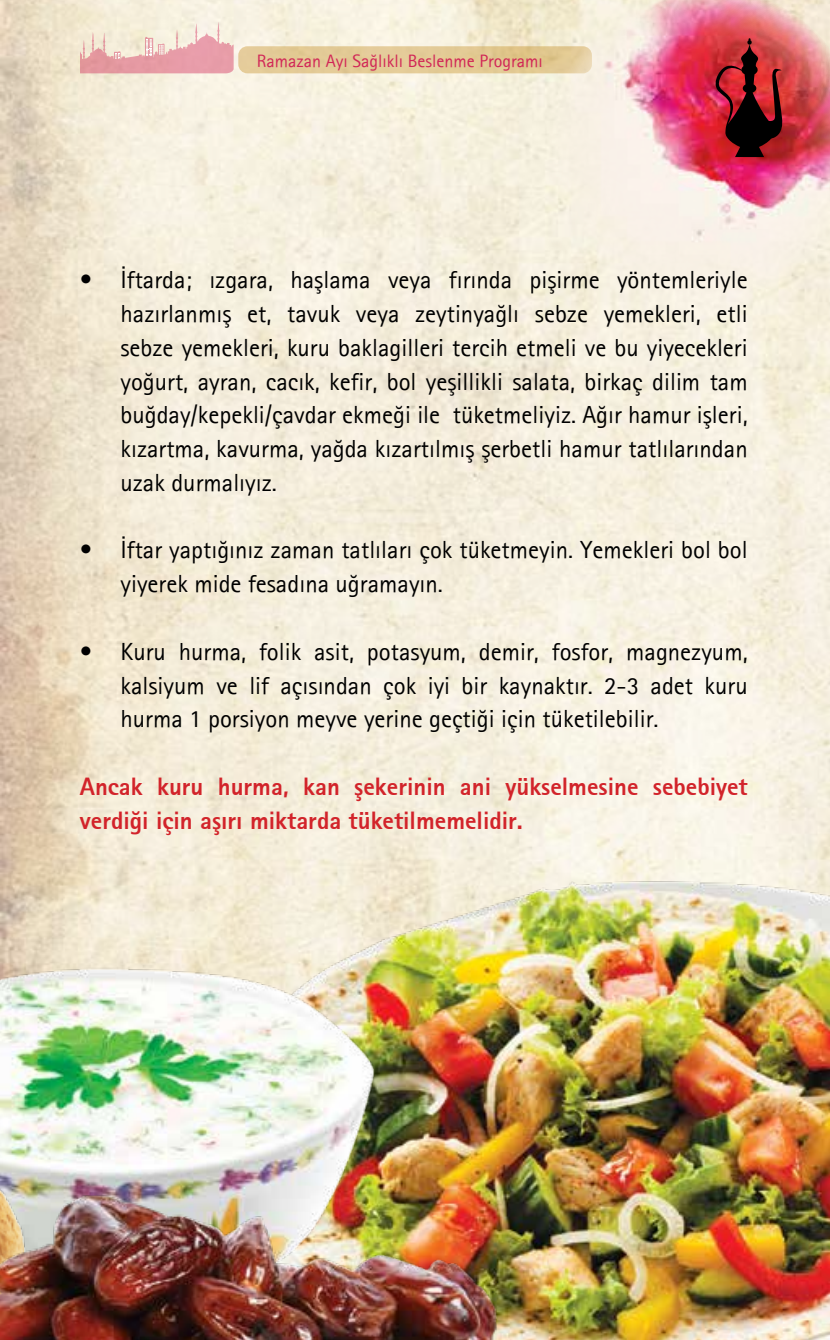
<style>
.page{position:relative;width:830px;height:1340px;background:#fff}
.page>*{position:absolute;margin:0;border:0;box-sizing:border-box;transform-origin:0 0}
.t1{font:24.75px/33.8px "AT Rotis Sans Serif";color:#000;text-align:justify}
.t2{font:800 24.75px/33.8px "AT Rotis Sans Serif";color:#d2232a}
.t3{font:18px "AT Rotis Sans Serif";color:#d12657}
</style>
<div class="page">
<div style="left:238px;top:46px;width:353px;height:27px;background:#e3ca95;border-radius:9px"></div>
<img style="left:549px;top:0;width:280px;height:302px">
<svg style="left:81px;top:19px;width:152px;height:54px;background:#eec8c2"></svg>
<img style="left:159px;top:802px;width:670px;height:537px">
<img style="left:0;top:876px;width:556px;height:279px">
<img style="left:0;top:1127px;width:47px;height:28px">
<img style="left:0;top:1155px;width:612px;height:184px">
<svg style="left:713px;top:38px;width:69px;height:119px;background:#831d23"></svg>
<p class="t3" style="left:256px;top:50px;width:287px">Ramazan Ayı Sağlıklı Beslenme Programı</p>
<p class="t1" style="left:120px;top:263px;width:628px;text-indent:-40px">• İftarda; ızgara, haşlama veya fırında pişirme yöntemleriyle hazırlanmış et, tavuk veya zeytinyağlı sebze yemekleri, etli sebze yemekleri, kuru baklagilleri tercih etmeli ve bu yiyecekleri yoğurt, ayran, cacık, kefir, bol yeşillikli salata, birkaç dilim tam buğday/kepekli/çavdar ekmeği ile tüketmeliyiz. Ağır hamur işleri, kızartma, kavurma, yağda kızartılmış şerbetli hamur tatlılarından uzak durmalıyız.</p>
<p class="t1" style="left:120px;top:533px;width:628px;text-indent:-40px">• İftar yaptığınız zaman tatlıları çok tüketmeyin. Yemekleri bol bol yiyerek mide fesadına uğramayın.</p>
<p class="t1" style="left:120px;top:634px;width:628px;text-indent:-40px">• Kuru hurma, folik asit, potasyum, demir, fosfor, magnezyum, kalsiyum ve lif açısından çok iyi bir kaynaktır. 2-3 adet kuru hurma 1 porsiyon meyve yerine geçtiği için tüketilebilir.</p>
<p class="t2" style="left:80px;top:769px;width:669px">Ancak kuru hurma, kan şekerinin ani yükselmesine sebebiyet verdiği için aşırı miktarda tüketilmemelidir.</p>
</div>
